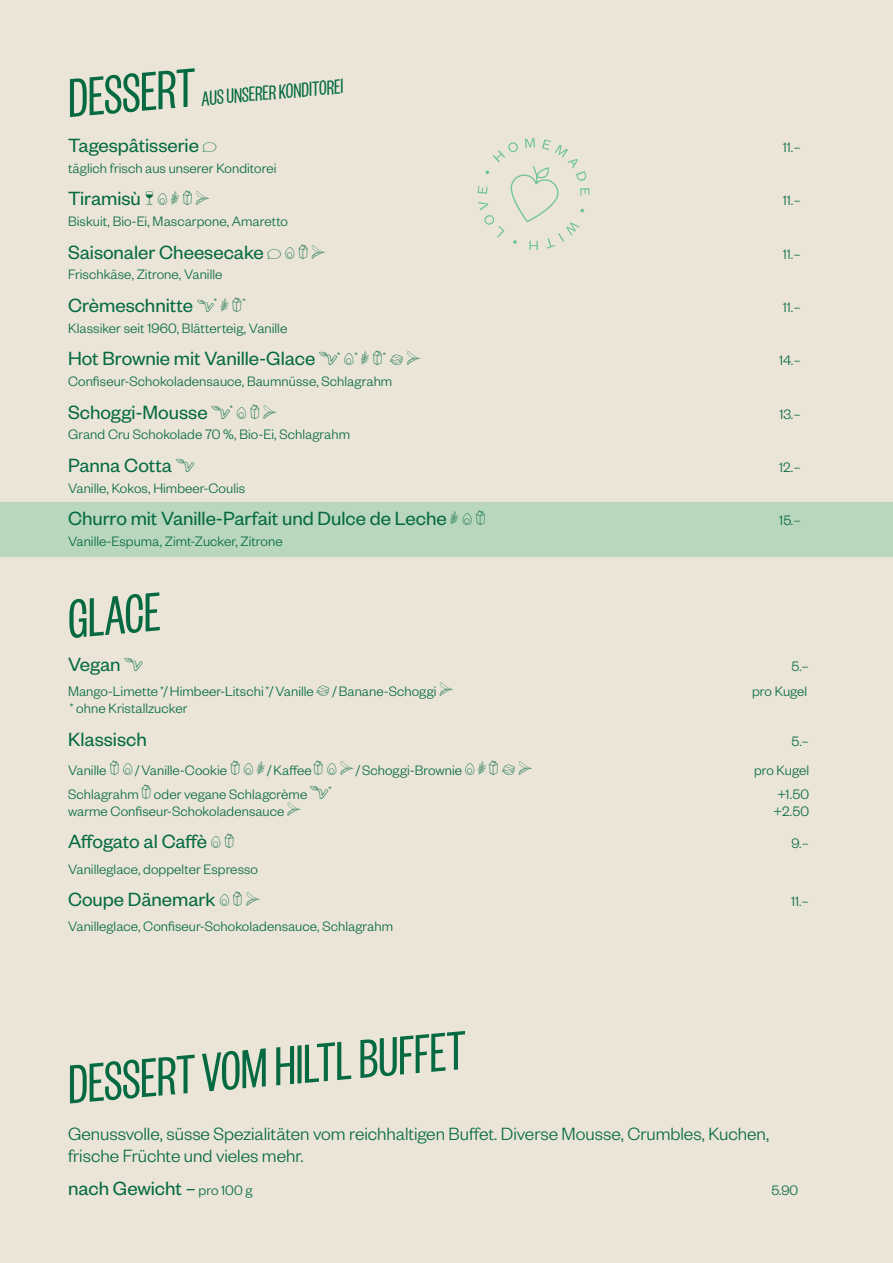
<style>
.page{position:relative;width:893px;height:1263px;background:#eae5d7}
.page>*{position:absolute;margin:0;border:0;box-sizing:border-box;transform-origin:0 0}
.t1{font:60px "Founders Grotesk X Cond";color:#056a42}
.t2{font:22.5px "Founders Grotesk X Cond";color:#056a42}
.t3{font:21px "Founders Grotesk";letter-spacing:-.005em;color:#056a42}
.t4{font:300 19.5px/22.5px "Founders Grotesk";color:#056a42}
.t5{font:300 15px "Founders Grotesk";letter-spacing:.005em;color:#056a42}
.t6{font:300 9px "Founders Grotesk";color:#056a42}
.s1{font-weight:300;font-size:15px}
</style>
<div class="page">
<div style="left:0;top:502px;width:893px;height:54px;background:#b8d7bc"></div>
<svg style="left:478px;top:138px;width:112px;height:112px"></svg>
<h1 class="t1" style="left:63px;top:65px;width:129px;rotate:-5deg">DESSERT</h1>
<h2 class="t2" style="left:200px;top:86px;width:143px;rotate:-5deg">AUS UNSERER KONDITOREI</h2>
<h3 class="t3" style="left:68px;top:133px;width:132px">Tagespâtisserie</h3>
<p class="t5" style="left:783px;top:138px;width:20px">11.–</p>
<p class="t5" style="left:68px;top:159px;width:210px">täglich frisch aus unserer Konditorei</p>
<h3 class="t3" style="left:68px;top:186px;width:74px">Tiramisù</h3>
<p class="t5" style="left:783px;top:192px;width:20px">11.–</p>
<p class="t5" style="left:68px;top:212px;width:222px">Biskuit, Bio-Ei, Mascarpone, Amaretto</p>
<h3 class="t3" style="left:68px;top:239px;width:197px">Saisonaler Cheesecake</h3>
<p class="t5" style="left:783px;top:245px;width:20px">11.–</p>
<p class="t5" style="left:68px;top:266px;width:156px">Frischkäse, Zitrone, Vanille</p>
<h3 class="t3" style="left:68px;top:292px;width:151px">Crèmeschnitte ❖<sup>*</sup></h3>
<p class="t6" style="left:242px;top:296px;width:5px">*</p>
<p class="t5" style="left:783px;top:298px;width:20px">11.–</p>
<p class="t5" style="left:68px;top:319px;width:221px">Klassiker seit 1960, Blätterteig, Vanille</p>
<h3 class="t3" style="left:68px;top:346px;width:271px">Hot Brownie mit Vanille-Glace ❖</h3>
<p class="t6" style="left:337px;top:349px;width:22px">* *</p>
<p class="t6" style="left:383px;top:349px;width:39px">* ■ □</p>
<p class="t5" style="left:779px;top:351px;width:23px">14.–</p>
<p class="t5" style="left:68px;top:372px;width:326px">Confiseur-Schokoladensauce, Baumnüsse, Schlagrahm</p>
<h3 class="t3" style="left:68px;top:399px;width:164px">Schoggi-Mousse ❖</h3>
<p class="t6" style="left:230px;top:403px;width:49px">* □</p>
<p class="t5" style="left:779px;top:405px;width:23px">13.–</p>
<p class="t5" style="left:68px;top:425px;width:284px">Grand Cru Schokolade 70 %, Bio-Ei, Schlagrahm</p>
<h3 class="t3" style="left:68px;top:452px;width:128px">Panna Cotta ❖</h3>
<p class="t5" style="left:779px;top:458px;width:23px">12.–</p>
<p class="t5" style="left:68px;top:479px;width:179px">Vanille, Kokos, Himbeer-Coulis</p>
<h3 class="t3" style="left:68px;top:505px;width:380px">Churro mit Vanille-Parfait und Dulce de Leche</h3>
<p class="t5" style="left:779px;top:511px;width:23px">15.–</p>
<p class="t5" style="left:68px;top:532px;width:216px">Vanille-Espuma, Zimt-Zucker, Zitrone</p>
<h1 class="t1" style="left:63px;top:586px;width:94px;rotate:-5deg">GLACE</h1>
<h3 class="t3" style="left:68px;top:652px;width:76px">Vegan ❖</h3>
<p class="t5" style="left:791px;top:657px;width:19px">5.–</p>
<p class="t5" style="left:68px;top:682px;width:387px">Mango-Limette <sup>*</sup>/Himbeer-Litschi <sup>*</sup>/Vanille■ /Banane-Schoggi □</p>
<p class="t5" style="left:752px;top:682px;width:57px">pro Kugel</p>
<p class="t5" style="left:70px;top:699px;width:119px"><sup>*</sup> ohne Kristallzucker</p>
<h3 class="t3" style="left:68px;top:726px;width:80px">Klassisch</h3>
<p class="t5" style="left:791px;top:732px;width:19px">5.–</p>
<p class="t5" style="left:68px;top:761px;width:40px">Vanille</p>
<p class="t5" style="left:135px;top:761px;width:94px">/Vanille-Cookie</p>
<p class="t5" style="left:267px;top:761px;width:46px">/Kaffee</p>
<p class="t5" style="left:340px;top:761px;width:123px">□/Schoggi-Brownie</p>
<p class="t5" style="left:754px;top:761px;width:57px">pro Kugel</p>
<p class="t5" style="left:68px;top:785px;width:262px">Schlagrahm oder vegane Schlagcrème ❖</p>
<p class="t6" style="left:328px;top:784px;width:5px">*</p>
<p class="t5" style="left:777px;top:785px;width:34px">+1.50</p>
<p class="t5" style="left:68px;top:802px;width:235px">warme Confiseur-Schokoladensauce □</p>
<p class="t5" style="left:773px;top:802px;width:38px">+2.50</p>
<h3 class="t3" style="left:68px;top:829px;width:141px">Affogato al Caffè</h3>
<p class="t5" style="left:791px;top:834px;width:19px">9.–</p>
<p class="t5" style="left:68px;top:860px;width:192px">Vanilleglace, doppelter Espresso</p>
<h3 class="t3" style="left:68px;top:887px;width:149px">Coupe Dänemark</h3>
<p class="t5" style="left:791px;top:892px;width:20px">11.–</p>
<p class="t5" style="left:68px;top:917px;width:327px">Vanilleglace, Confiseur-Schokoladensauce, Schlagrahm</p>
<h1 class="t1" style="left:63px;top:1051px;width:401px;rotate:-5deg">DESSERT VOM HILTL BUFFET</h1>
<h3 class="t4" style="left:68px;top:1121px;width:703px">Genussvolle, süsse Spezialitäten vom reichhaltigen Buffet. Diverse Mousse, Crumbles, Kuchen, frische Früchte und vieles mehr.</h3>
<h3 class="t3" style="left:68px;top:1175px;width:186px">nach Gewicht – <span class="s1">pro 100 g</span></h3>
<p class="t5" style="left:771px;top:1181px;width:28px">5.90</p>
</div>
